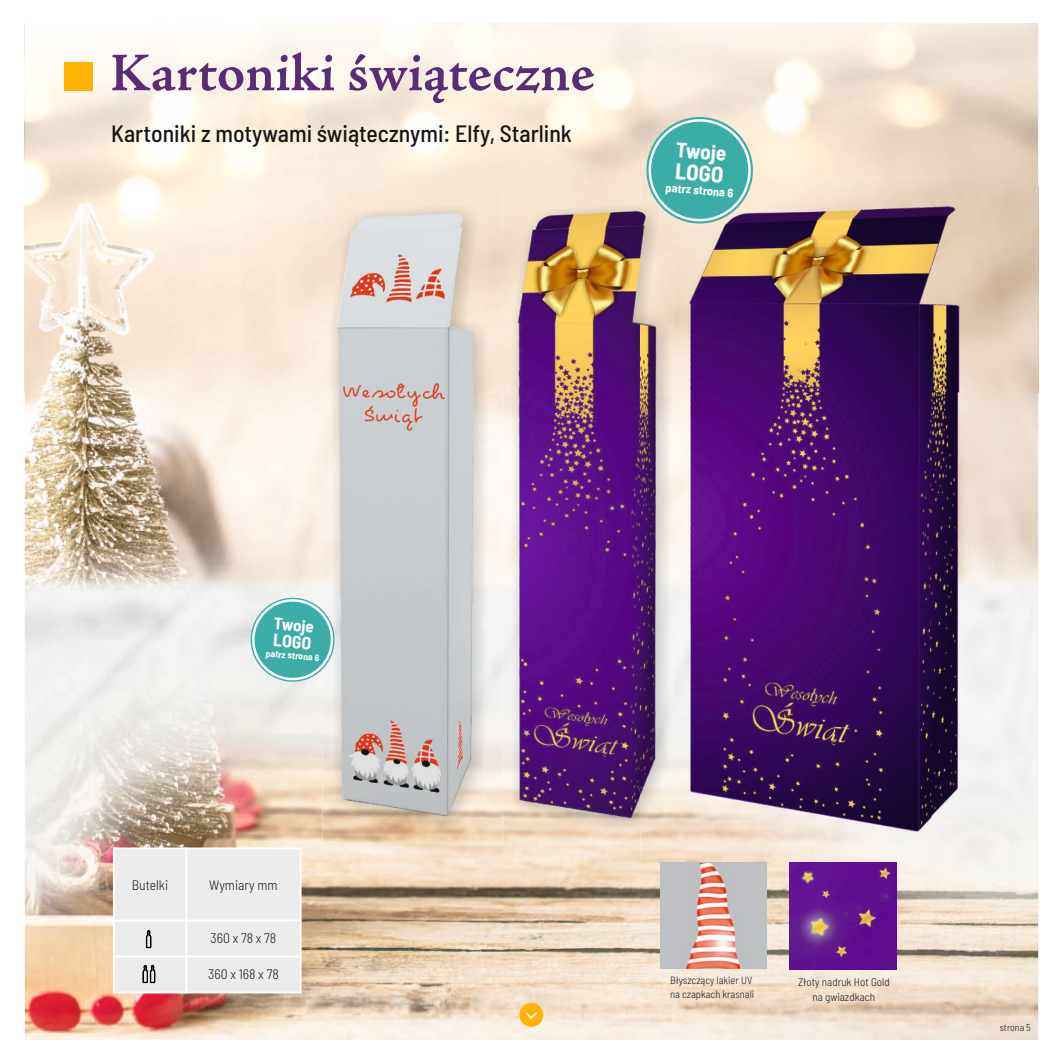
<style>
.page{position:relative;width:1063px;height:1063px;background:#fff}
.page>*{position:absolute;margin:0;border:0;box-sizing:border-box;transform-origin:0 0}
.t1{font:53.88px "Adobe Jenson Pro Semibold Capt";color:#592c74}
.t2{font:500 semi-condensed 23.75px "Barlow";color:#151616}
.t3{font:700 semi-condensed 22.62px "Barlow";color:#fff}
.t4{font:700 semi-condensed 21.25px "Barlow";color:#fff}
.t5{font:700 semi-condensed 17.88px "Barlow";color:#fff}
.t6{font:700 semi-condensed 16.75px "Barlow";color:#fff}
.t7{font:300 semi-condensed 13.75px "Barlow";color:#151616}
.t8{font:700 semi-condensed 12.12px "Barlow";color:#fff}
.t9{font:300 semi-condensed 11.12px/15.1px "Barlow";color:#151616;text-align:center}
.t10{font:300 semi-condensed 10.62px/14.2px "Barlow";color:#151616}
.t11{font:300 semi-condensed 10px "Barlow";color:#151616}
.t12{font:700 semi-condensed 9.62px "Barlow";color:#fff}
</style>
<div class="page">
<img style="left:25px;top:392px;width:42px;height:648px">
<img style="left:67px;top:392px;width:265px;height:648px">
<img style="left:466px;top:392px;width:42px;height:648px">
<img style="left:996px;top:392px;width:42px;height:648px">
<img style="left:332px;top:846px;width:134px;height:194px">
<img style="left:508px;top:845px;width:177px;height:195px">
<img style="left:731px;top:863px;width:87px;height:177px">
<img style="left:864px;top:863px;width:132px;height:177px">
<img style="left:818px;top:969px;width:46px;height:71px">
<img style="left:25px;top:31px;width:264px;height:361px">
<div style="left:64px;top:62px;width:29px;height:28px;background:#fdb300"></div>
<div style="left:114px;top:848px;width:187px;height:145px;background:#ececec"></div>
<hr style="left:113px;top:847px;width:2px;height:146px;background:#fff">
<hr style="left:185px;top:847px;width:2px;height:146px;background:#fff">
<hr style="left:300px;top:847px;width:2px;height:146px;background:#fff">
<hr style="left:113px;top:992px;width:189px;height:1px;background:#fff">
<hr style="left:113px;top:956px;width:189px;height:1px;background:#fff">
<hr style="left:113px;top:920px;width:189px;height:1px;background:#fff">
<hr style="left:113px;top:847px;width:189px;height:2px;background:#fff">
<svg style="left:146px;top:930px;width:5px;height:18px"></svg>
<svg style="left:143px;top:965px;width:12px;height:18px"></svg>
<div style="left:660px;top:863px;width:106px;height:106px;background:#bfc2c5"></div>
<img style="left:685px;top:864px;width:56px;height:105px">
<img style="left:790px;top:864px;width:106px;height:105px">
<img style="left:504px;top:194px;width:169px;height:651px">
<img style="left:511px;top:201px;width:148px;height:629px">
<img style="left:323px;top:392px;width:44px;height:454px">
<img style="left:457px;top:392px;width:44px;height:454px">
<img style="left:331px;top:199px;width:155px;height:631px">
<img style="left:673px;top:392px;width:258px;height:257px">
<img style="left:931px;top:392px;width:83px;height:471px">
<img style="left:640px;top:649px;width:291px;height:214px">
<img style="left:640px;top:178px;width:374px;height:214px">
<img style="left:699px;top:863px;width:12px;height:1px">
<img style="left:790px;top:863px;width:106px;height:1px">
<svg style="left:641px;top:112px;width:117px;height:117px"></svg>
<div style="left:649px;top:119px;width:102px;height:102px;border:2px solid #fff;border-radius:50%"></div>
<svg style="left:247px;top:594px;width:92px;height:92px"></svg>
<div style="left:252px;top:599px;width:81px;height:81px;border:2px solid #fff;border-radius:50%"></div>
<svg style="left:519px;top:1003px;width:24px;height:24px"></svg>
<h1 class="t1" style="left:110px;top:51px;width:487px">Kartoniki świąteczne</h1>
<p class="t2" style="left:111px;top:119px;width:462px">Kartoniki z motywami świątecznymi: Elfy, Starlink</p>
<p class="t4" style="left:677px;top:136px;width:52px;rotate:5deg">Twoje</p>
<p class="t3" style="left:677px;top:156px;width:50px;rotate:5deg">LOGO</p>
<p class="t8" style="left:666px;top:179px;width:70px;rotate:5deg">patrz strona 6</p>
<p class="t6" style="left:275px;top:613px;width:41px;rotate:5deg">Twoje</p>
<p class="t5" style="left:275px;top:629px;width:39px;rotate:5deg">LOGO</p>
<p class="t12" style="left:266px;top:647px;width:55px;rotate:5deg">patrz strona 6</p>
<p class="t7" style="left:132px;top:876px;width:38px">Butelki</p>
<p class="t7" style="left:209px;top:876px;width:70px">Wymiary mm</p>
<p class="t7" style="left:211px;top:929px;width:67px">360 x 78 x 78</p>
<p class="t7" style="left:208px;top:965px;width:72px">360 x 168 x 78</p>
<p class="t10" style="left:670px;top:973px;width:86px">Błyszczący lakier UV na czapkach krasnali</p>
<p class="t9" style="left:798px;top:974px;width:93px">Złoty nadruk Hot Gold na gwiazdkach</p>
<p class="t11" style="left:1000px;top:1021px;width:33px">strona 5</p>
</div>
